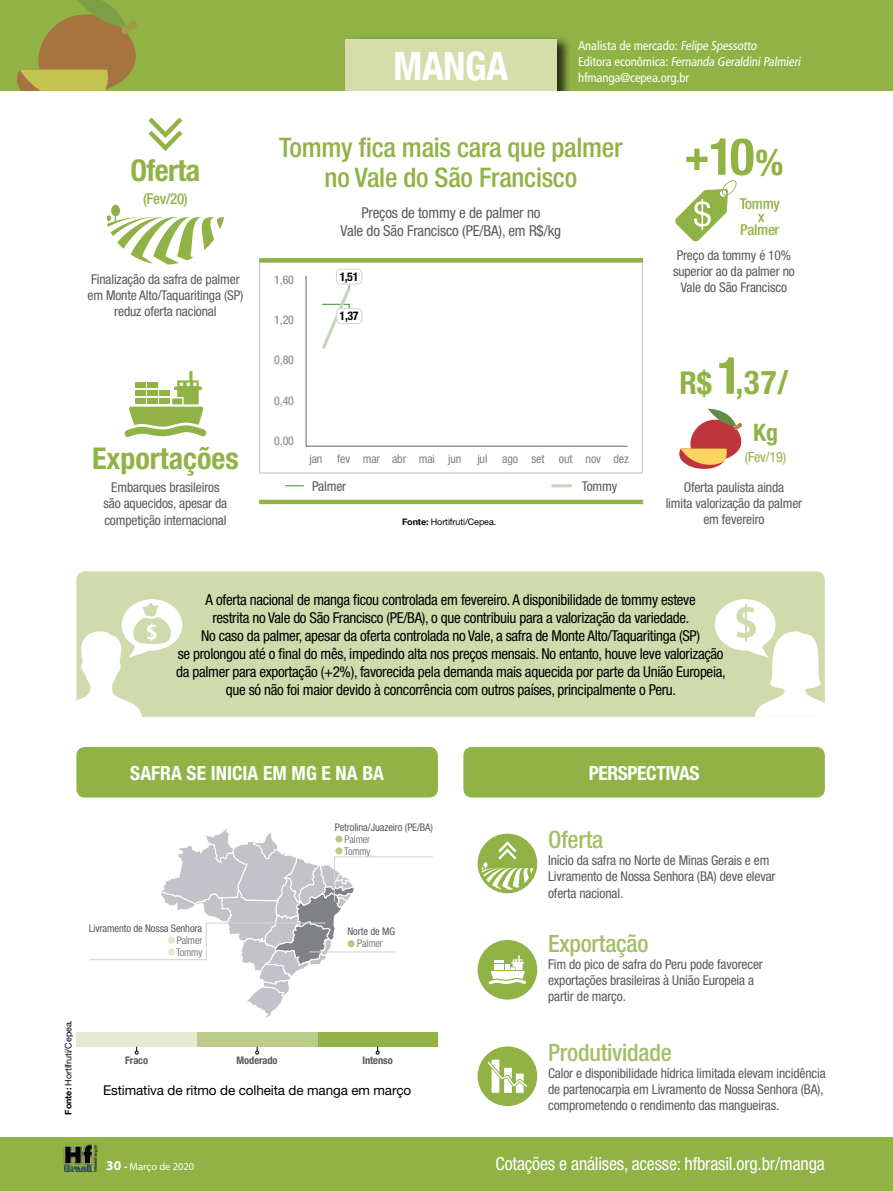
<style>
.page{position:relative;width:893px;height:1191px;background:#fff}
.page>*{position:absolute;margin:0;border:0;box-sizing:border-box;transform-origin:0 0}
.t1{font:700 condensed 51.3px "Helvetica Neue";color:#91b345}
.t2{font:700 condensed 39px "Helvetica Neue";letter-spacing:-.01em;color:#fff}
.t3{font:700 condensed 33px "Helvetica Neue";color:#91b345}
.t4{font:700 condensed 30px "Helvetica Neue";color:#91b345}
.t5{font:500 condensed 27px/30px "Helvetica Neue";letter-spacing:-.01em;color:#91b345;text-align:center}
.t6{font:500 condensed 24px "Helvetica Neue";letter-spacing:-.01em;color:#a5be67}
.t7{font:700 condensed 24px "Helvetica Neue";color:#91b345}
.t8{font:700 condensed 19.5px "Helvetica Neue";color:#fff}
.t9{font:700 condensed 19.5px "Helvetica Neue";letter-spacing:-.02em;color:#fff}
.t10{font:condensed 18px "Helvetica Neue";letter-spacing:-.01em;color:#fff}
.t11{font:condensed 15px/18px "Helvetica Neue";letter-spacing:-.02em;color:#000;text-align:center}
.t12{font:condensed 15px/18px "Helvetica Neue";letter-spacing:-.01em;color:#58595b;text-align:center}
.t13{font:500 condensed 15px/12.9px "Helvetica Neue";letter-spacing:-.02em;color:#91b345;text-align:center}
.t14{font:condensed 14.1px "Helvetica Neue";color:#91b345}
.t15{font:condensed 13.5px/16.2px "Helvetica Neue";letter-spacing:-.01em;color:#58595b;text-align:center}
.t16{font:13.5px "Helvetica Neue";letter-spacing:-.01em;color:#000}
.t17{font:condensed 12.75px/16px "Frutiger";letter-spacing:-.01em;color:#fff}
.t18{font:condensed 12px "Helvetica Neue";letter-spacing:-.01em;color:#808285}
.t19{font:700 condensed 12px "Helvetica Neue";color:#000}
.t20{font:condensed 10.5px "Helvetica Neue";letter-spacing:-.01em;color:#58595b}
.t21{font:300 condensed 10.5px/12px "Helvetica Neue";letter-spacing:-.01em;color:#58595b}
.t22{font:700 condensed 10.5px "Helvetica Neue";letter-spacing:-.01em;color:#58595b}
.t23{font:10.5px "Myriad";color:#fff}
.t24{font:9px "Helvetica Neue";letter-spacing:-.01em;color:#000}
.s1{font-weight:700}
.s2{font-size:42px}
.s3{font-size:36px}
.s4{font-size:31.5px}
.s5{font-size:51.3px}
.s6{font-weight:700;font-size:13.5px}
</style>
<div class="page">
<div style="left:0;top:0;width:892px;height:91px;background:#91b345"></div>
<div style="left:345px;top:35px;width:227px;height:56px;background:#000;opacity:.75"></div>
<div style="left:345px;top:39px;width:211px;height:52px;background:#d5deab"></div>
<svg style="left:17px;top:0;width:120px;height:91px"></svg>
<div style="left:0;top:1137px;width:892px;height:54px;background:#91b345"></div>
<div style="left:76px;top:747px;width:362px;height:50px;background:#91b345;border-radius:9px"></div>
<div style="left:463px;top:747px;width:362px;height:50px;background:#91b345;border-radius:9px"></div>
<div style="left:76px;top:571px;width:749px;height:146px;background:#cfdaad;border-radius:9px"></div>
<svg style="left:715px;top:599px;width:110px;height:118px"></svg>
<svg style="left:76px;top:599px;width:106px;height:118px"></svg>
<div style="left:76px;top:1031px;width:121px;height:15px;background:#e5ead3"></div>
<div style="left:317px;top:1031px;width:121px;height:15px;background:#91b345"></div>
<div style="left:197px;top:1031px;width:120px;height:15px;background:#bacb8a"></div>
<svg style="left:135px;top:1046px;width:4px;height:8px"></svg>
<svg style="left:255px;top:1046px;width:4px;height:8px"></svg>
<svg style="left:376px;top:1046px;width:3px;height:8px"></svg>
<div style="left:478px;top:940px;width:59px;height:59px;background:#91b345;border-radius:50%"></div>
<div style="left:478px;top:1046px;width:59px;height:60px;background:#91b345;border-radius:50%"></div>
<div style="left:478px;top:833px;width:59px;height:60px;background:#91b345;border-radius:50%"></div>
<div style="left:259px;top:261px;width:384px;height:213px;border:2px solid #d1d3d4"></div>
<hr style="left:306px;top:446px;width:321px;height:1px;background:#636466">
<hr style="left:306px;top:276px;width:1px;height:170px;background:#636466">
<hr style="left:259px;top:258px;width:384px;height:4px;background:#91b345">
<div style="left:259px;top:499px;width:384px;height:5px;background:#91b345"></div>
<svg style="left:675px;top:180px;width:62px;height:62px"></svg>
<svg style="left:285px;top:485px;width:18px;height:1px"></svg>
<hr style="left:553px;top:484px;width:18px;height:3px;background:#c6d4ba">
<div style="left:336px;top:269px;width:26px;height:15px;border:1px solid #d1d3d4;border-radius:4px"></div>
<svg style="left:482px;top:841px;width:51px;height:49px"></svg>
<svg style="left:107px;top:204px;width:117px;height:61px"></svg>
<svg style="left:149px;top:118px;width:33px;height:33px"></svg>
<svg style="left:124px;top:371px;width:82px;height:66px"></svg>
<svg style="left:679px;top:408px;width:63px;height:61px"></svg>
<svg style="left:489px;top:955px;width:37px;height:29px"></svg>
<svg style="left:487px;top:1059px;width:40px;height:33px"></svg>
<svg style="left:322px;top:284px;width:31px;height:65px"></svg>
<div style="left:336px;top:309px;width:26px;height:14px;background:#fff;border-radius:4px"></div>
<div style="left:336px;top:308px;width:26px;height:16px;border:1px solid #d1d3d4;border-radius:4px"></div>
<svg style="left:89px;top:829px;width:344px;height:189px"></svg>
<img style="left:64px;top:1144px;width:34px;height:28px">
<h3 class="t4" style="left:131px;top:152px;width:71px">Oferta</h3>
<p class="t13" style="left:143px;top:192px;width:46px">(Fev/20)</p>
<p class="t15" style="left:87px;top:271px;width:157px">Finalização da safra de palmer em Monte Alto/Taquaritinga (SP) reduz oferta nacional</p>
<h3 class="t4" style="left:92px;top:440px;width:148px">Exportações</h3>
<p class="t15" style="left:104px;top:479px;width:125px">Embarques brasileiros são aquecidos, apesar da competição internacional</p>
<h2 class="t2" style="left:394px;top:34px;width:116px">MANGA</h2>
<p class="t17" style="left:578px;top:37px;width:226px">Analista de mercado: Felipe Spessotto<br>E d i to ra eco n ô m i ca : Fernanda GeraldiniPalmieri hfmanga@cepea.org.br</p>
<h3 class="t5" style="left:279px;top:132px;width:345px">Tommy fica mais cara que palmer no Vale do São Francisco</h3>
<p class="t18" style="left:274px;top:272px;width:21px">1,60</p>
<p class="t18" style="left:274px;top:313px;width:21px">1,20</p>
<p class="t18" style="left:274px;top:353px;width:21px">0,80</p>
<p class="t18" style="left:274px;top:393px;width:21px">0,40</p>
<p class="t18" style="left:274px;top:434px;width:21px">0,00</p>
<p class="t12" style="left:341px;top:204px;width:222px">Preços de tommy e de palmer no<br>Vale do São Francisco (PE/BA), em R$/kg</p>
<p class="t19" style="left:340px;top:269px;width:20px">1,51</p>
<p class="t19" style="left:340px;top:309px;width:21px">1,37</p>
<p class="t18" style="left:309px;top:452px;width:153px">jan fev mar abr mai jun</p>
<p class="t18" style="left:477px;top:452px;width:153px">jul ago set out nov dez</p>
<p class="t15" style="left:312px;top:478px;width:36px">Palmer</p>
<p class="t15" style="left:582px;top:478px;width:37px">Tommy</p>
<p class="t24" style="left:402px;top:516px;width:96px"><span class="s1">Fonte:</span> Hortifruti/Cepea.</p>
<h1 class="t1" style="left:684px;top:125px;width:101px"><span class="s2">+</span>10<span class="s3">%</span></h1>
<p class="t13" style="left:740px;top:197px;width:42px">Tommy x<br>Palmer</p>
<p class="t15" style="left:673px;top:247px;width:123px">Preço da tommy é 10% superior ao da palmer no<br>Vale do São Francisco</p>
<h3 class="t3" style="left:679px;top:362px;width:111px"><span class="s4">R$</span> <span class="s5">1</span>,37/</h3>
<h3 class="t7" style="left:753px;top:418px;width:26px">Kg</h3>
<p class="t14" style="left:745px;top:449px;width:43px">(Fev/19)</p>
<p class="t15" style="left:666px;top:479px;width:138px">Oferta paulista ainda<br>limita valorização da palmer em fevereiro</p>
<p class="t11" style="left:176px;top:590px;width:551px">A oferta nacional de manga ficou controlada em fevereiro. A disponibilidade de tommy esteve<br>restrita no Vale do São Francisco (PE/BA), o que contribuiu para a valorização da variedade.<br>No caso da palmer, apesar da oferta controlada no Vale, a safra de Monte Alto/Taquaritinga (SP)<br>se prolongou até o final do mês, impedindo alta nos preços mensais. No entanto, houve leve valorização da palmer para exportação (+2%), favorecida pela demanda mais aquecida por parte da União Europeia, que só não foi maior devido à concorrência com outros países, principalmente o Peru.</p>
<h3 class="t8" style="left:130px;top:761px;width:255px">SAFRA SE INICIA EM MG E NA BA</h3>
<p class="t20" style="left:335px;top:821px;width:99px">Petrolina/Juazeiro (PE/BA)</p>
<p class="t21" style="left:344px;top:833px;width:28px">Palmer<br>Tommy</p>
<p class="t20" style="left:89px;top:922px;width:115px">Livramento de Nossa Senhora</p>
<p class="t21" style="left:176px;top:934px;width:28px">Palmer<br>Tommy</p>
<p class="t20" style="left:348px;top:925px;width:49px">Norte de MG</p>
<p class="t21" style="left:357px;top:937px;width:27px">Palmer</p>
<p class="t24" style="left:63px;top:1114px;width:96px;rotate:-90deg"><span class="s1">Fonte:</span> Hortifruti/Cepea.</p>
<p class="t22" style="left:125px;top:1054px;width:24px">Fraco</p>
<p class="t22" style="left:237px;top:1054px;width:43px">Moderado</p>
<p class="t22" style="left:362px;top:1054px;width:32px">Intenso</p>
<p class="t16" style="left:103px;top:1082px;width:310px">Estimativa de ritmo de colheita de manga em março</p>
<p class="t23" style="left:106px;top:1161px;width:89px"><span class="s6">30</span> <span class="s1">-</span> Março de 2020</p>
<h3 class="t9" style="left:589px;top:761px;width:112px">PERSPECTIVAS</h3>
<h3 class="t6" style="left:548px;top:825px;width:57px">Oferta</h3>
<p class="t15" style="left:548px;top:852px;width:229px;text-align:left">Início da safra no Norte de Minas Gerais e em<br>Livramento de Nossa Senhora (BA) deve elevar oferta nacional.</p>
<h3 class="t6" style="left:548px;top:929px;width:102px">Exportação</h3>
<p class="t15" style="left:548px;top:956px;width:216px;text-align:left">Fim do pico de safra do Peru pode favorecer exportações brasileiras à União Europeia a partir de março.</p>
<h3 class="t6" style="left:548px;top:1038px;width:125px">Produtividade</h3>
<p class="t15" style="left:548px;top:1065px;width:279px;text-align:left">Calor e disponibilidade hídrica limitada elevam incidência de partenocarpia em Livramento de Nossa Senhora (BA), comprometendo o rendimento das mangueiras.</p>
<h3 class="t10" style="left:496px;top:1153px;width:331px">Cotações e análises, acesse: hfbrasil.org.br/manga</h3>
</div>
